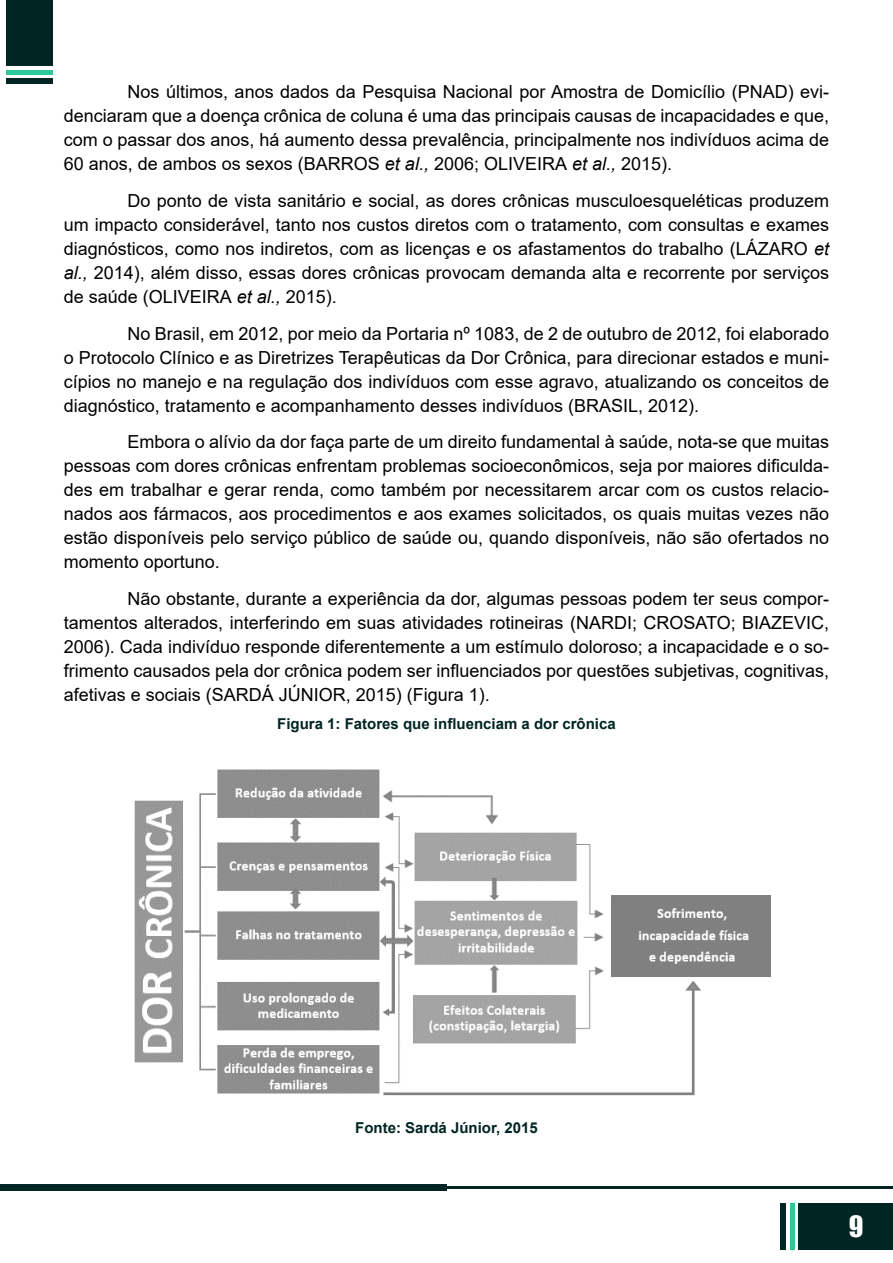
<style>
.page{position:relative;width:893px;height:1263px;background:#fff}
.page>*{position:absolute;margin:0;border:0;box-sizing:border-box;transform-origin:0 0}
.t1{font:27px "Impact";color:#fff}
.t2{font:18px/24px "Arial";color:#000;text-align:justify}
.t3{font:700 15px "Arial";color:#002523}
.s1{font-style:italic}
</style>
<div class="page">
<div style="left:798px;top:1203px;width:95px;height:47px;background:#002523"></div>
<hr style="left:790px;top:1203px;width:4px;height:47px;background:#2cca98">
<div style="left:780px;top:1203px;width:6px;height:47px;background:#002523"></div>
<div style="left:0;top:1184px;width:446px;height:7px;background:#002523"></div>
<hr style="left:446px;top:1186px;width:447px;height:2px;background:#002523">
<div style="left:6px;top:0;width:47px;height:66px;background:#002523"></div>
<div style="left:6px;top:70px;width:47px;height:5px;background:#2cca98"></div>
<div style="left:6px;top:78px;width:47px;height:6px;background:#002523"></div>
<img style="left:134px;top:769px;width:637px;height:327px">
<p class="t2" style="left:64px;top:80px;width:767px;text-indent:64px">Nos últimos, anos dados da Pesquisa Nacional por Amostra de Domicílio (PNAD) evi&shy;denciaram que a doença crônica de coluna é uma das principais causas de incapacidades e que, com o passar dos anos, há aumento dessa prevalência, principalmente nos indivíduos acima de 60 anos, de ambos os sexos (BARROS <span class="s1">et al.,</span> 2006; OLIVEIRA <span class="s1">et al.,</span> 2015).</p>
<p class="t2" style="left:64px;top:188px;width:767px;text-indent:64px">Do ponto de vista sanitário e social, as dores crônicas musculoesqueléticas produzem um impacto considerável, tanto nos custos diretos com o tratamento, com consultas e exames diagnósticos, como nos indiretos, com as licenças e os afastamentos do trabalho (LÁZARO <span class="s1">et al.,</span> 2014), além disso, essas dores crônicas provocam demanda alta e recorrente por serviços de saúde (OLIVEIRA <span class="s1">et al.,</span> 2015).</p>
<p class="t2" style="left:64px;top:321px;width:767px;text-indent:64px">No Brasil, em 2012, por meio da Portaria nº 1083, de 2 de outubro de 2012, foi elaborado o Protocolo Clínico e as Diretrizes Terapêuticas da Dor Crônica, para direcionar estados e muni&shy;cípios no manejo e na regulação dos indivíduos com esse agravo, atualizando os conceitos de diagnóstico, tratamento e acompanhamento desses indivíduos (BRASIL, 2012).</p>
<p class="t2" style="left:64px;top:430px;width:767px;text-indent:64px">Embora o alívio da dor faça parte de um direito fundamental à saúde, nota-se que muitas pessoas com dores crônicas enfrentam problemas socioeconômicos, seja por maiores dificulda&shy;des em trabalhar e gerar renda, como também por necessitarem arcar com os custos relacio&shy;nados aos fármacos, aos procedimentos e aos exames solicitados, os quais muitas vezes não estão disponíveis pelo serviço público de saúde ou, quando disponíveis, não são ofertados no momento oportuno.</p>
<p class="t2" style="left:64px;top:587px;width:767px;text-indent:64px">Não obstante, durante a experiência da dor, algumas pessoas podem ter seus compor&shy;tamentos alterados, interferindo em suas atividades rotineiras (NARDI; CROSATO; BIAZEVIC, 2006). Cada indivíduo responde diferentemente a um estímulo doloroso; a incapacidade e o so&shy;frimento causados pela dor crônica podem ser influenciados por questões subjetivas, cognitivas, afetivas e sociais (SARDÁ JÚNIOR, 2015) (Figura 1).</p>
<p class="t3" style="left:277px;top:713px;width:340px">Figura 1: Fatores que influenciam a dor crônica</p>
<p class="t3" style="left:355px;top:1117px;width:184px">Fonte: Sardá Júnior, 2015</p>
<h1 class="t1" style="left:849px;top:1206px;width:16px">9</h1>
</div>
